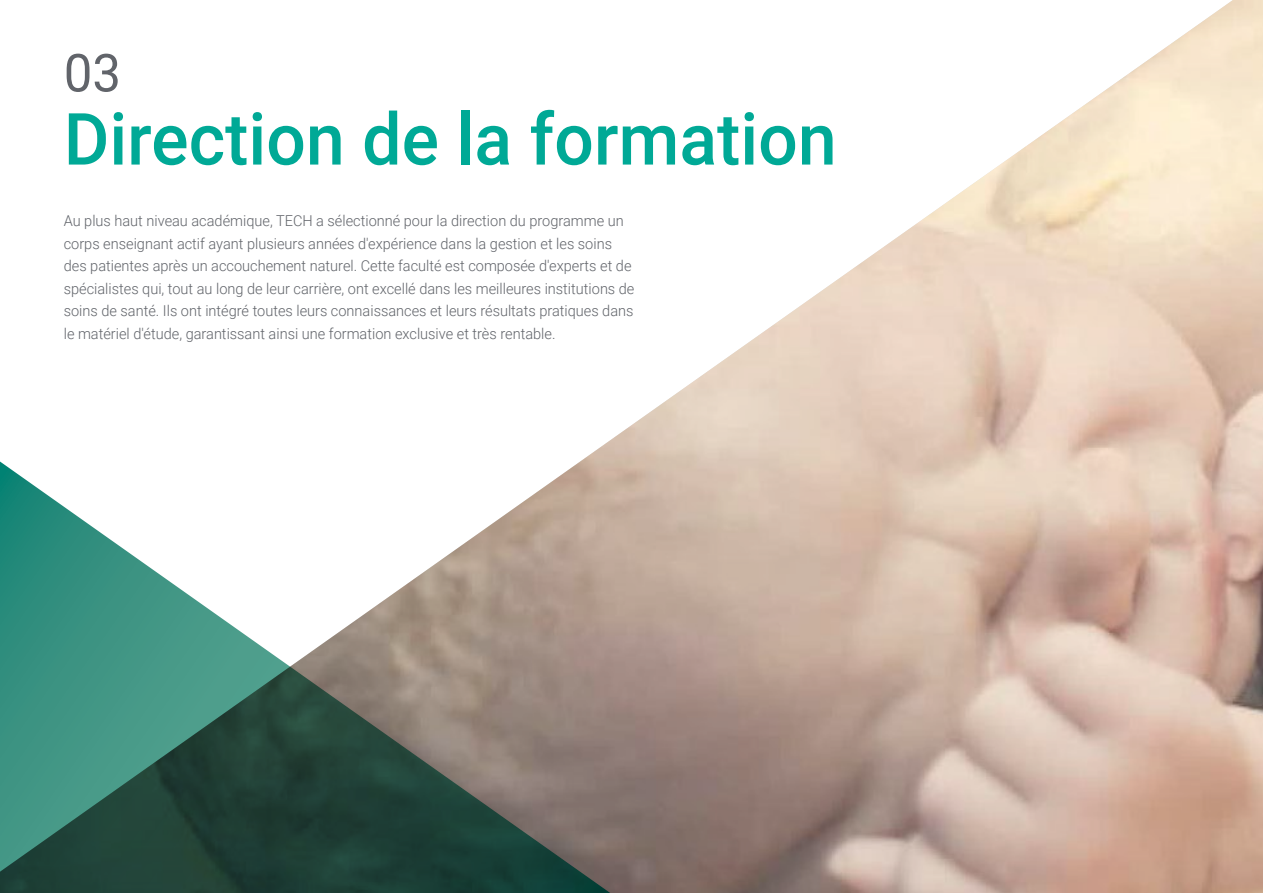
<style>
.page{position:relative;width:1263px;height:893px;background:#fff}
.page>*{position:absolute;margin:0;border:0;box-sizing:border-box;transform-origin:0 0}
.t1{font:500 72px "Roboto";color:#00a996}
.t2{font:52.5px "Roboto";color:#61646a}
.t3{font:300 15px/22.5px "Roboto";color:#61646a}
</style>
<div class="page">
<img style="left:602px;top:0;width:661px;height:893px">
<svg style="left:0;top:446px;width:640px;height:447px"></svg>
<h2 class="t2" style="left:64px;top:36px;width:59px">03</h2>
<h1 class="t1" style="left:64px;top:89px;width:774px">Direction de la formation</h1>
<p class="t3" style="left:64px;top:209px;width:572px">Au plus haut niveau académique, TECH a sélectionné pour la direction du programme un corps enseignant actif ayant plusieurs années d'expérience dans la gestion et les soins des patientes après un accouchement naturel. Cette faculté est composée d'experts et de spécialistes qui, tout au long de leur carrière, ont excellé dans les meilleures institutions de soins de santé. Ils ont intégré toutes leurs connaissances et leurs résultats pratiques dans le matériel d'étude, garantissant ainsi une formation exclusive et très rentable.</p>
</div>
